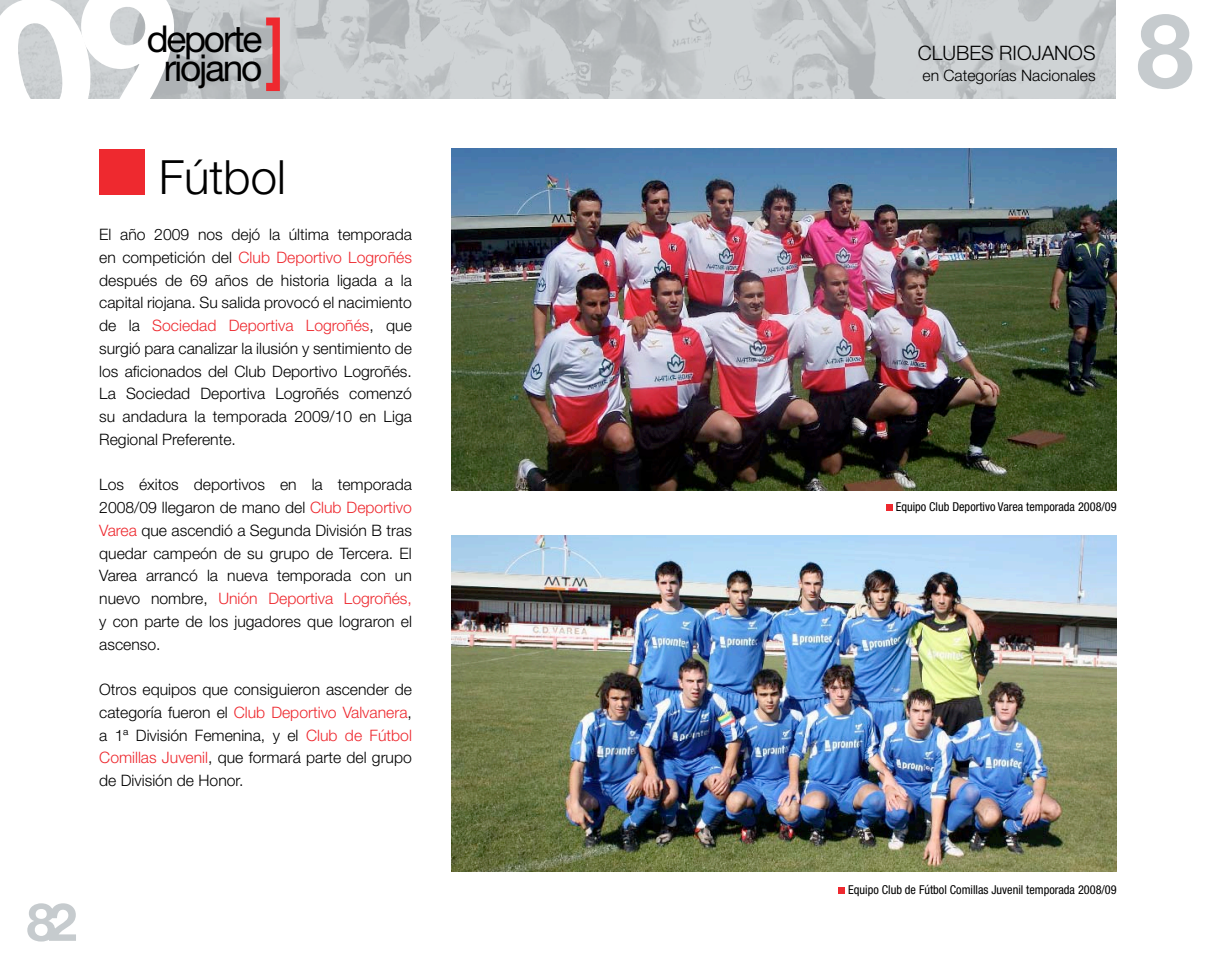
<style>
.page{position:relative;width:1216px;height:968px;background:#fff}
.page>*{position:absolute;margin:0;border:0;box-sizing:border-box;transform-origin:0 0}
.t1{font:700 103.08px "Helvetica Neue LT Std";color:#c6cbce}
.t2{font:700 52.5px "Helvetica Neue LT Std";color:#c6cbce}
.t3{font:300 47.25px "Helvetica Neue LT Std";color:#000}
.t4{font:37.1px/29.4px "Helvetica Neue LT Std";letter-spacing:-.06em;color:#000;text-align:center}
.t5{font:300 19.95px "Helvetica Neue LT Std";color:#000}
.t6{font:300 15.75px/22.8px "Helvetica Neue LT Std";color:#000;text-align:justify}
.t7{font:condensed 12.25px "Helvetica Neue LT Std";color:#000}
.s1{color:#ee292f}
</style>
<div class="page">
<img style="left:190px;top:0;width:925px;height:98px">
<svg style="left:266px;top:17px;width:14px;height:74px"></svg>
<div style="left:99px;top:149px;width:46px;height:45px;background:#ee292f"></div>
<img style="left:451px;top:149px;width:665px;height:341px">
<img style="left:451px;top:536px;width:665px;height:335px">
<div style="left:838px;top:886px;width:7px;height:7px;background:#ee292f"></div>
<svg style="left:886px;top:504px;width:6px;height:6px"></svg>
<svg style="left:0;top:0;width:190px;height:99px;background:#c4c8ca"></svg>
<h3 class="t4" style="left:147px;top:23px;width:117px">deporte riojano</h3>
<h3 class="t3" style="left:159px;top:149px;width:128px">Fútbol</h3>
<p class="t6" style="left:99px;top:223px;width:314px">El año 2009 nos dejó la última temporada en competición del <span class="s1">Club Deportivo Logroñés </span>después de 69 años de historia ligada a la capital riojana. Su salida provocó el nacimiento de la <span class="s1">Sociedad Deportiva Logroñés</span>, que surgió para canalizar la ilusión y sentimiento de los aficionados del Club Deportivo Logroñés.<br>La Sociedad Deportiva Logroñés comenzó su andadura la temporada 2009/10 en Liga Regional Preferente.</p>
<p class="t6" style="left:99px;top:473px;width:314px">Los éxitos deportivos en la temporada 2008/09 llegaron de mano del <span class="s1">Club Deportivo Varea</span> que ascendió a Segunda División B tras quedar campeón de su grupo de Tercera. El Varea arrancó la nueva temporada con un nuevo nombre, <span class="s1">Unión Deportiva Logroñés, </span>y con parte de los jugadores que lograron el ascenso.</p>
<p class="t6" style="left:99px;top:677px;width:314px">Otros equipos que consiguieron ascender de categoría fueron el <span class="s1">Club Deportivo Valvanera</span>, a 1ª División Femenina, y el <span class="s1">Club de Fútbol Comillas Juvenil</span>, que formará parte del grupo de División de Honor.</p>
<h2 class="t2" style="left:27px;top:889px;width:52px">82</h2>
<p class="t5" style="left:917px;top:41px;width:179px">CLUBES RIOJANOS</p>
<p class="t6" style="left:922px;top:63px;width:175px">en Categorías Nacionales</p>
<h1 class="t1" style="left:1136px;top:-13px;width:59px">8</h1>
<p class="t7" style="left:895px;top:499px;width:222px">Equipo Club Deportivo Varea temporada 2008/09</p>
<p class="t7" style="left:848px;top:881px;width:270px">Equipo Club de Fútbol Comillas Juvenil temporada 2008/09</p>
</div>
